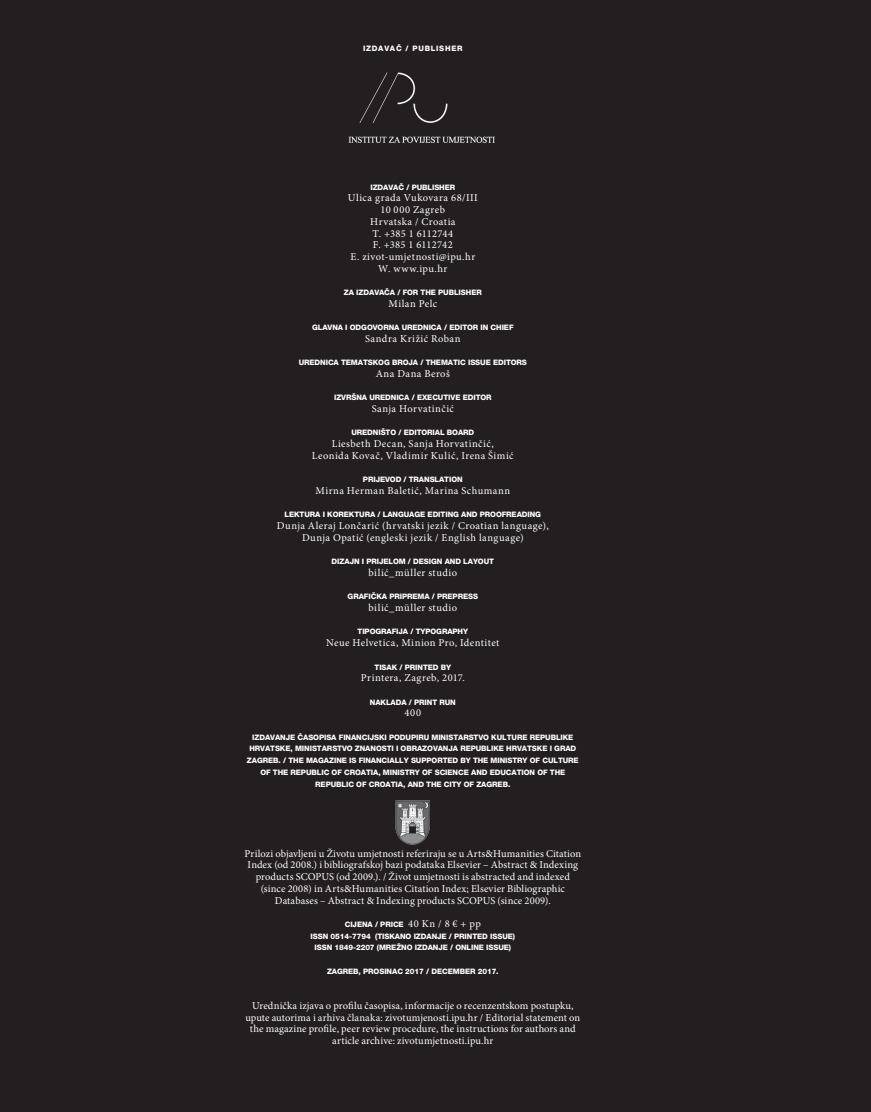
<style>
.page{position:relative;width:871px;height:1112px;background:#fff}
.page>*{position:absolute;margin:0;border:0;box-sizing:border-box;transform-origin:0 0}
.t1{font:10.5px/11.7px "Minion Pro";letter-spacing:.025em;color:#fff;text-align:center}
.t2{font:10.5px/11.7px "Minion Pro";letter-spacing:.005em;color:#fff;text-align:center}
.t3{font:10.5px/11.7px "Minion Pro";letter-spacing:.045em;color:#fff;text-align:center}
.t4{font:10.5px "Minion Pro";letter-spacing:.05em;color:#fff}
.t5{font:700 7.5px/11.7px "Helvetica Neue 65 HL2";letter-spacing:-.01em;color:#fff;text-align:center}
.t6{font:700 7.5px "Helvetica Neue 65 HL2";letter-spacing:.1em;color:#fff}
.s1{font-family:"Minion Pro";font-weight:400;font-size:10.5px}
</style>
<div class="page">
<div style="left:0;top:0;width:870px;height:1112px;background:#231f20"></div>
<img style="left:396px;top:801px;width:34px;height:44px">
<p class="t6" style="left:363px;top:44px;width:101px">IZDAVAČ / PUBLISHER</p>
<p class="t5" style="left:370px;top:181px;width:86px">IZDAVAČ / PUBLISHER</p>
<h1 class="t1" style="left:348px;top:192px;width:131px">Ulica grada Vukovara 68/III<br>10 000 Zagreb<br>Hrvatska / Croatia<br>T. +385 1 6112744<br>F. +385 1 6112742<br>E. zivot-umjetnosti@ipu.hr<br>W. www.ipu.hr</h1>
<p class="t5" style="left:344px;top:287px;width:139px">ZA IZDAVAČA / FOR THE PUBLISHER</p>
<h1 class="t3" style="left:388px;top:298px;width:50px">Milan Pelc</h1>
<p class="t5" style="left:312px;top:322px;width:203px">GLAVNA I ODGOVORNA UREDNICA / EDITOR IN CHIEF</p>
<h1 class="t4" style="left:365px;top:331px;width:97px">Sandra Križić Roban</h1>
<p class="t5" style="left:299px;top:357px;width:230px">UREDNICA TEMATSKOG BROJA / THEMATIC ISSUE EDITORS</p>
<h1 class="t1" style="left:375px;top:368px;width:76px">Ana Dana Beroš</h1>
<p class="t5" style="left:334px;top:392px;width:159px">IZVRŠNA UREDNICA / EXECUTIVE EDITOR</p>
<h1 class="t1" style="left:371px;top:403px;width:84px">Sanja Horvatinčić</h1>
<p class="t5" style="left:351px;top:427px;width:124px">UREDNIŠTO / EDITORIAL BOARD</p>
<h1 class="t3" style="left:312px;top:438px;width:203px">Liesbeth Decan, Sanja Horvatinčić,<br>Leonida Kovač, Vladimir Kulić, Irena Šimić</h1>
<p class="t5" style="left:363px;top:474px;width:101px">PRIJEVOD / TRANSLATION</p>
<h1 class="t4" style="left:315px;top:484px;width:196px">Mirna Herman Baletić, Marina Schumann</h1>
<p class="t5" style="left:284px;top:509px;width:258px">LEKTURA I KOREKTURA / LANGUAGE EDITING AND PROOFREADING</p>
<h1 class="t3" style="left:277px;top:520px;width:273px">Dunja Aleraj Lončarić (hrvatski jezik / Croatian language),<br>Dunja Opatić (engleski jezik / English language)</h1>
<p class="t5" style="left:331px;top:556px;width:164px">DIZAJN I PRIJELOM / DESIGN AND LAYOUT</p>
<h1 class="t1" style="left:368px;top:567px;width:90px">bilić_müller studio</h1>
<p class="t5" style="left:347px;top:591px;width:132px">GRAFIČKA PRIPREMA / PREPRESS</p>
<h1 class="t1" style="left:368px;top:602px;width:90px">bilić_müller studio</h1>
<p class="t5" style="left:357px;top:626px;width:112px">TIPOGRAFIJA / TYPOGRAPHY</p>
<h1 class="t1" style="left:326px;top:637px;width:175px">Neue Helvetica, Minion Pro, Identitet</h1>
<p class="t5" style="left:374px;top:661px;width:78px">TISAK / PRINTED BY</p>
<h1 class="t3" style="left:361px;top:672px;width:105px">Printera, Zagreb, 2017.</h1>
<p class="t5" style="left:370px;top:696px;width:87px">NAKLADA / PRINT RUN</p>
<h1 class="t1" style="left:404px;top:707px;width:18px">400</h1>
<p class="t5" style="left:247px;top:731px;width:333px">IZDAVANJE ČASOPISA FINANCIJSKI PODUPIRU MINISTARSTVO KULTURE REPUBLIKE HRVATSKE, MINISTARSTVO ZNANOSTI I OBRAZOVANJA REPUBLIKE HRVATSKE I GRAD ZAGREB. / THE MAGAZINE IS FINANCIALLY SUPPORTED BY THE MINISTRY OF CULTURE OF THE REPUBLIC OF CROATIA, MINISTRY OF SCIENCE AND EDUCATION OF THE REPUBLIC OF CROATIA, AND THE CITY OF ZAGREB.</p>
<p class="t1" style="left:244px;top:848px;width:338px">Prilozi objavljeni u Životu umjetnosti referiraju se u Arts&amp;Humanities Citation Index (od 2008.) i bibliografskoj bazi podataka Elsevier – Abstract &amp; Indexing products SCOPUS (od 2009.). / Život umjetnosti is abstracted and indexed (since 2008) in Arts&amp;Humanities Citation Index; Elsevier Bibliographic Databases – Abstract &amp; Indexing products SCOPUS (since 2009).</p>
<p class="t5" style="left:310px;top:918px;width:206px">CIJENA / PRICE <span class="s1">40 Kn / 8 € + pp<br></span>ISSN 0514-7794 (TISKANO IZDANJE / PRINTED ISSUE)<br>ISSN 1849-2207 (MREŽNO IZDANJE / ONLINE ISSUE)</p>
<p class="t5" style="left:327px;top:965px;width:173px">ZAGREB, PROSINAC 2017 / DECEMBER 2017.</p>
<p class="t2" style="left:245px;top:1000px;width:336px">Urednička izjava o profilu časopisa, informacije o recenzentskom postupku, upute autorima i arhiva članaka: zivotumjenosti.ipu.hr / Editorial statement on the magazine profile, peer review procedure, the instructions for authors and article archive: zivotumjetnosti.ipu.hr</p>
</div>
